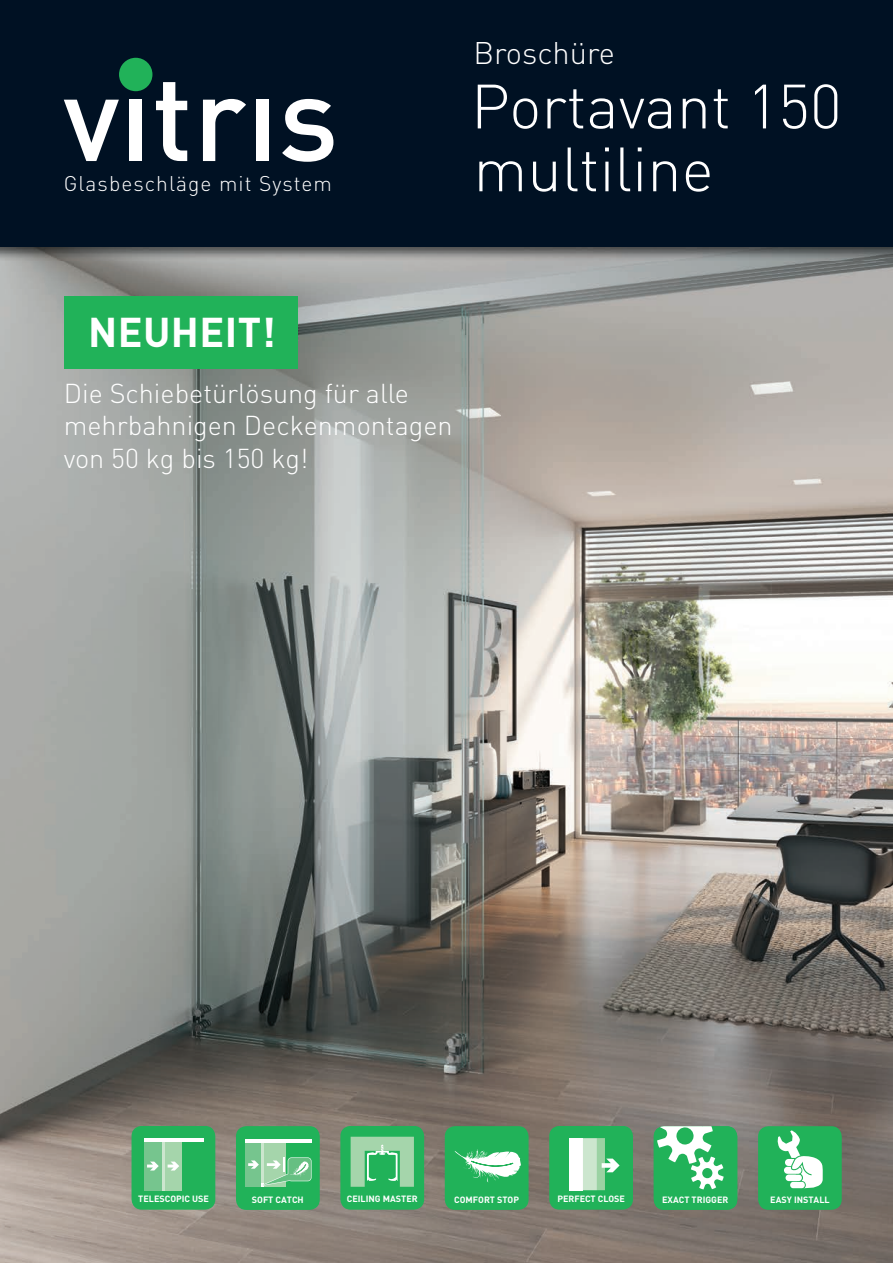
<style>
.page{position:relative;width:893px;height:1263px;background:#fff}
.page>*{position:absolute;margin:0;border:0;box-sizing:border-box;transform-origin:0 0}
.t1{font:300 61.5px/62.8px "DIN Pro";color:#fff}
.t2{font:700 41.1px "DIN Pro";letter-spacing:.01em;color:#fff}
.t3{font:300 30.9px "DIN Pro";color:#fff}
.t4{font:300 27px/32.4px "DIN Pro";color:#fff}
.t5{font:300 21px "DIN Pro";letter-spacing:.05em;color:#fff}
.t6{font:700 9px "DIN";color:#fff}
</style>
<div class="page">
<img style="left:0;top:247px;width:893px;height:1016px">
<div style="left:0;top:0;width:893px;height:247px;background:#001123"></div>
<svg style="left:64px;top:100px;width:55px;height:61px"></svg>
<div style="left:130px;top:100px;width:12px;height:61px;background:#fff"></div>
<svg style="left:156px;top:82px;width:31px;height:79px"></svg>
<svg style="left:203px;top:99px;width:43px;height:62px"></svg>
<div style="left:256px;top:100px;width:12px;height:61px;background:#fff"></div>
<svg style="left:282px;top:99px;width:51px;height:63px"></svg>
<div style="left:119px;top:58px;width:33px;height:33px;background:#21b259;border-radius:50%"></div>
<div style="left:445px;top:1126px;width:83px;height:84px;background:#21b259;border-radius:10px"></div>
<svg style="left:455px;top:1149px;width:66px;height:33px"></svg>
<div style="left:654px;top:1126px;width:83px;height:84px;background:#21b259;border-radius:10px"></div>
<svg style="left:657px;top:1126px;width:67px;height:63px"></svg>
<div style="left:758px;top:1126px;width:84px;height:84px;background:#21b259;border-radius:10px"></div>
<svg style="left:777px;top:1130px;width:46px;height:58px"></svg>
<div style="left:340px;top:1126px;width:84px;height:84px;background:#21b259;border-radius:10px"></div>
<svg style="left:351px;top:1137px;width:63px;height:50px"></svg>
<div style="left:236px;top:1126px;width:84px;height:84px;background:#21b259;border-radius:10px"></div>
<div style="left:245px;top:1142px;width:17px;height:45px;background:#76c58e"></div>
<div style="left:264px;top:1142px;width:22px;height:45px;background:#a5d5ab"></div>
<hr style="left:262px;top:1142px;width:2px;height:45px;background:#cce6ce">
<hr style="left:245px;top:1139px;width:67px;height:3px;background:#fff">
<svg style="left:248px;top:1157px;width:63px;height:30px"></svg>
<div style="left:132px;top:1126px;width:83px;height:84px;background:#21b259;border-radius:10px"></div>
<div style="left:144px;top:1142px;width:18px;height:48px;background:#76c58e"></div>
<div style="left:165px;top:1142px;width:17px;height:48px;background:#a5d5ab"></div>
<hr style="left:162px;top:1142px;width:3px;height:48px;background:#cce6ce">
<hr style="left:144px;top:1138px;width:60px;height:4px;background:#fff">
<svg style="left:147px;top:1161px;width:12px;height:9px"></svg>
<svg style="left:168px;top:1161px;width:11px;height:9px"></svg>
<div style="left:549px;top:1126px;width:84px;height:84px;background:#21b259;border-radius:10px"></div>
<svg style="left:569px;top:1138px;width:51px;height:52px"></svg>
<div style="left:64px;top:297px;width:234px;height:72px;background:#21b259"></div>
<h3 class="t5" style="left:64px;top:169px;width:270px">Glasbeschläge mit System</h3>
<h3 class="t3" style="left:473px;top:32px;width:143px">Broschüre</h3>
<h1 class="t1" style="left:471px;top:72px;width:372px">Portavant 150 multiline</h1>
<h2 class="t2" style="left:88px;top:304px;width:189px">NEUHEIT!</h2>
<h3 class="t4" style="left:64px;top:376px;width:390px">Die Schiebetürlösung für alle mehrbahnigen Deckenmontagen von 50 kg bis 150 kg!</h3>
<p class="t6" style="left:138px;top:1193px;width:72px">TELESCOPIC USE</p>
<p class="t6" style="left:252px;top:1193px;width:53px">SOFT CATCH</p>
<p class="t6" style="left:347px;top:1193px;width:72px">CEILING MASTER</p>
<p class="t6" style="left:454px;top:1193px;width:66px">COMFORT STOP</p>
<p class="t6" style="left:557px;top:1193px;width:69px">PERFECT CLOSE</p>
<p class="t6" style="left:662px;top:1193px;width:68px">EXACT TRIGGER</p>
<p class="t6" style="left:770px;top:1194px;width:61px">EASY INSTALL</p>
</div>
